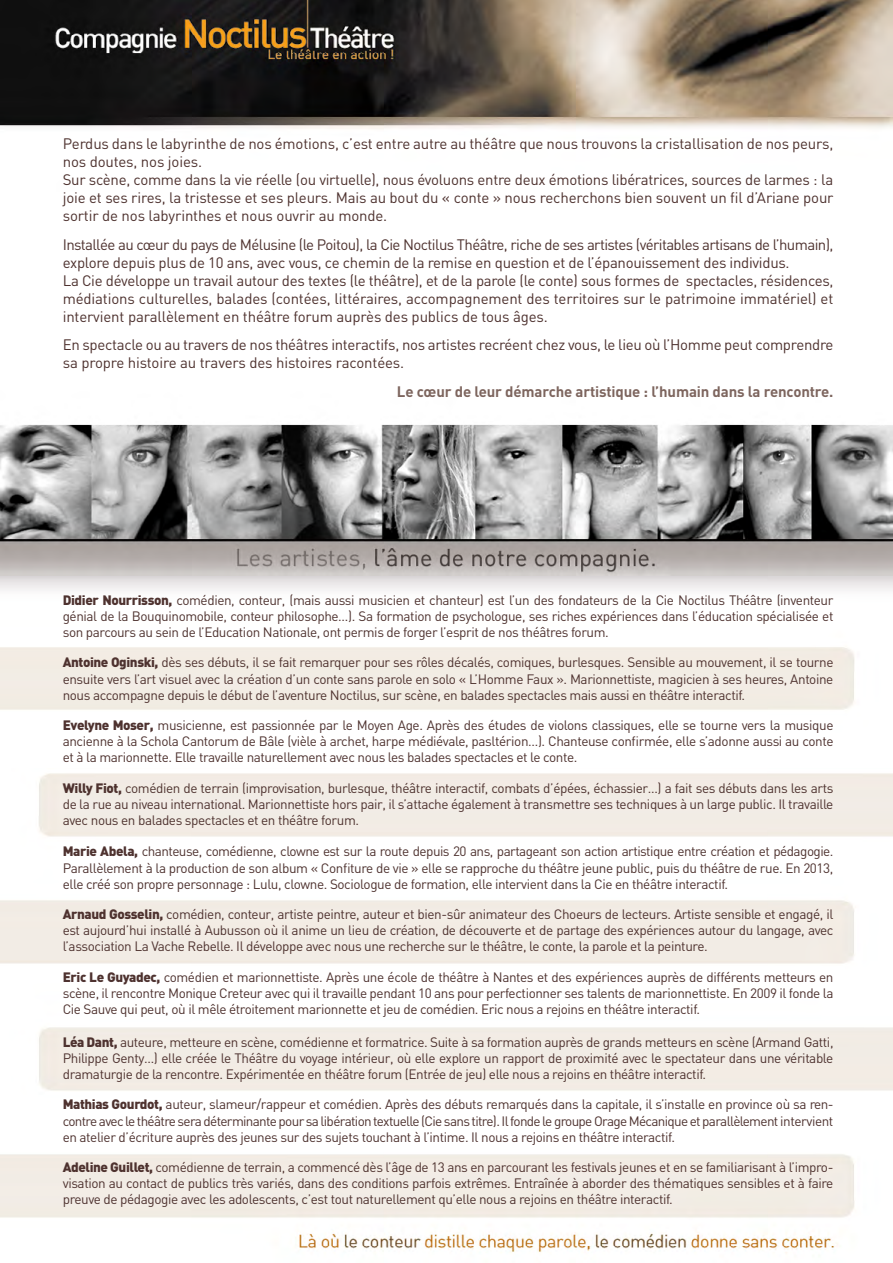
<style>
.page{position:relative;width:893px;height:1263px;background:#fff}
.page>*{position:absolute;margin:0;border:0;box-sizing:border-box;transform-origin:0 0}
.t1{font:15px/18px "DIN";letter-spacing:-.02em;color:#4e322f}
.t2{font:700 15px "DIN";letter-spacing:-.01em;color:#7d655e}
.t3{font:13.5px/16.2px "DIN";letter-spacing:-.03em;color:#4e322f;text-align:justify}
.s1{font-weight:900}
</style>
<div class="page">
<img style="left:0;top:0;width:893px;height:1254px">
<p class="t1" style="left:63px;top:134px;width:772px">Perdus dans le labyrinthe de nos émotions, c’est entre autre au théâtre que nous trouvons la cristallisation de nos peurs, nos doutes, nos joies.<br>Sur scène, comme dans la vie réelle (ou virtuelle), nous évoluons entre deux émotions libératrices, sources de larmes : la joie et ses rires, la tristesse et ses pleurs. Mais au bout du « conte » nous recherchons bien souvent un fil d’Ariane pour sortir de nos labyrinthes et nous ouvrir au monde.</p>
<p class="t1" style="left:63px;top:235px;width:772px">Installée au cœur du pays de Mélusine (le Poitou), la Cie Noctilus Théâtre, riche de ses artistes (véritables artisans de l’humain), explore depuis plus de 10 ans, avec vous, ce chemin de la remise en question et de l’épanouissement des individus.<br>La Cie développe un travail autour des textes (le théâtre), et de la parole (le conte) sous formes de spectacles, résidences, médiations culturelles, balades (contées, littéraires, accompagnement des territoires sur le patrimoine immatériel) et intervient parallèlement en théâtre forum auprès des publics de tous âges.</p>
<p class="t1" style="left:63px;top:335px;width:772px">En spectacle ou au travers de nos théâtres interactifs, nos artistes recréent chez vous, le lieu où l’Homme peut comprendre sa propre histoire au travers des histoires racontées.</p>
<p class="t2" style="left:397px;top:381px;width:438px">Le cœur de leur démarche artistique : l’humain dans la rencontre.</p>
<p class="t3" style="left:63px;top:591px;width:772px"><span class="s1">Didier Nourrisson,</span> comédien, conteur, (mais aussi musicien et chanteur) est l’un des fondateurs de la Cie Noctilus Théâtre (inventeur génial de la Bouquinomobile, conteur philosophe…). Sa formation de psychologue, ses riches expériences dans l’éducation spécialisée et son parcours au sein de l’Education Nationale, ont permis de forger l’esprit de nos théâtres forum.</p>
<p class="t3" style="left:63px;top:654px;width:772px"><span class="s1">Antoine Oginski,</span> dès ses débuts, il se fait remarquer pour ses rôles décalés, comiques, burlesques. Sensible au mouvement, il se tourne ensuite vers l’art visuel avec la création d’un conte sans parole en solo « L’Homme Faux ». Marionnettiste, magicien à ses heures, Antoine nous accompagne depuis le début de l’aventure Noctilus, sur scène, en balades spectacles mais aussi en théâtre interactif.</p>
<p class="t3" style="left:63px;top:717px;width:772px"><span class="s1">Evelyne Moser,</span> musicienne, est passionnée par le Moyen Age. Après des études de violons classiques, elle se tourne vers la musique ancienne à la Schola Cantorum de Bâle (vièle à archet, harpe médiévale, pasltérion…). Chanteuse confirmée, elle s’adonne aussi au conte et à la marionnette. Elle travaille naturellement avec nous les balades spectacles et le conte.</p>
<p class="t3" style="left:63px;top:779px;width:772px"><span class="s1">Willy Fiot,</span> comédien de terrain (improvisation, burlesque, théâtre interactif, combats d’épées, échassier…) a fait ses débuts dans les arts de la rue au niveau international. Marionnettiste hors pair, il s’attache également à transmettre ses techniques à un large public. Il travaille avec nous en balades spectacles et en théâtre forum.</p>
<p class="t3" style="left:63px;top:843px;width:772px"><span class="s1">Marie Abela,</span> chanteuse, comédienne, clowne est sur la route depuis 20 ans, partageant son action artistique entre création et pédagogie.<br>Parallèlement à la production de son album « Confiture de vie » elle se rapproche du théâtre jeune public, puis du théâtre de rue. En 2013, elle créé son propre personnage : Lulu, clowne. Sociologue de formation, elle intervient dans la Cie en théâtre interactif.</p>
<p class="t3" style="left:63px;top:906px;width:772px"><span class="s1">Arnaud Gosselin,</span> comédien, conteur, artiste peintre, auteur et bien-sûr animateur des Choeurs de lecteurs. Artiste sensible et engagé, il est aujourd’hui installé à Aubusson où il anime un lieu de création, de découverte et de partage des expériences autour du langage, avec l’association La Vache Rebelle. Il développe avec nous une recherche sur le théâtre, le conte, la parole et la peinture.</p>
<p class="t3" style="left:63px;top:968px;width:772px"><span class="s1">Eric Le Guyadec,</span> comédien et marionnettiste. Après une école de théâtre à Nantes et des expériences auprès de différents metteurs en scène, il rencontre Monique Creteur avec qui il travaille pendant 10 ans pour perfectionner ses talents de marionnettiste. En 2009 il fonde la Cie Sauve qui peut, où il mêle étroitement marionnette et jeu de comédien. Eric nous a rejoins en théâtre interactif.</p>
<p class="t3" style="left:63px;top:1033px;width:772px"><span class="s1">Léa Dant,</span> auteure, metteure en scène, comédienne et formatrice. Suite à sa formation auprès de grands metteurs en scène (Armand Gatti, Philippe Genty…) elle créée le Théâtre du voyage intérieur, où elle explore un rapport de proximité avec le spectateur dans une véritable dramaturgie de la rencontre. Expérimentée en théâtre forum (Entrée de jeu) elle nous a rejoins en théâtre interactif.</p>
<p class="t3" style="left:63px;top:1096px;width:772px"><span class="s1">Mathias Gourdot,</span> auteur, slameur/rappeur et comédien. Après des débuts remarqués dans la capitale, il s’installe en province où sa ren&shy;contre avec le théâtre sera déterminante pour sa libération textuelle (Cie sans titre). Il fonde le groupe Orage Mécanique et parallèlement intervient en atelier d’écriture auprès des jeunes sur des sujets touchant à l’intime. Il nous a rejoins en théâtre interactif.</p>
<p class="t3" style="left:63px;top:1159px;width:772px"><span class="s1">Adeline Guillet,</span> comédienne de terrain, a commencé dès l’âge de 13 ans en parcourant les festivals jeunes et en se familiarisant à l’impro&shy;visation au contact de publics très variés, dans des conditions parfois extrêmes. Entraînée à aborder des thématiques sensibles et à faire preuve de pédagogie avec les adolescents, c’est tout naturellement qu’elle nous a rejoins en théâtre interactif.</p>
</div>
